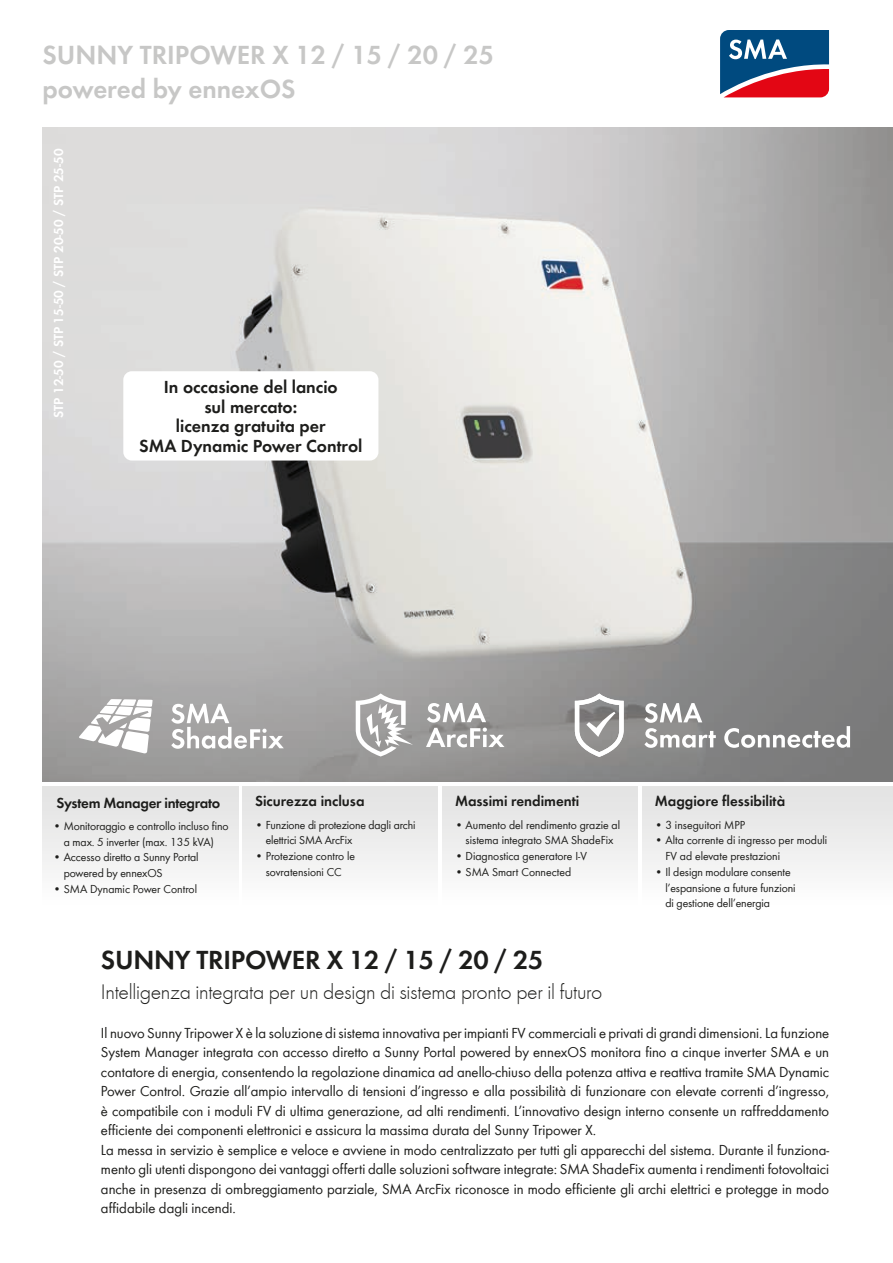
<style>
.page{position:relative;width:893px;height:1263px;background:#fff}
.page>*{position:absolute;margin:0;border:0;box-sizing:border-box;transform-origin:0 0}
.t1{font:600 27px/34.5px "SMA Futura Global";color:#c7c7c6}
.t2{font:600 27px "SMA Futura Global";letter-spacing:-.01em;color:#1d1d1b}
.t3{font:300 21.75px "SMA Futura Global";letter-spacing:-.015em;color:#1d1d1b}
.t4{font:600 18px/19.5px "SMA Futura Global";color:#1d1d1b;text-align:center}
.t5{font:15px/19.5px "SMA Futura Global";color:#1d1d1b}
.t6{font:600 15px "SMA Futura Global";color:#1d1d1b}
.t7{font:600 15px "SMA Futura Global";letter-spacing:-.02em;color:#1d1d1b}
.t8{font:600 13.5px "SMA Futura Global";color:#fff}
.t9{font:12px/15.8px "SMA Futura Global";letter-spacing:-.005em;color:#1d1d1b}
</style>
<div class="page">
<img style="left:43px;top:128px;width:850px;height:653px">
<svg style="left:720px;top:30px;width:110px;height:68px;background:#655476"></svg>
<div style="left:43px;top:787px;width:195px;height:119px;background:linear-gradient(to bottom,#e1e1e1,#fdfdfd)"></div>
<div style="left:242px;top:787px;width:196px;height:119px;background:linear-gradient(to bottom,#e1e1e1,#fdfdfd)"></div>
<div style="left:442px;top:787px;width:196px;height:119px;background:linear-gradient(to bottom,#e1e1e1,#fdfdfd)"></div>
<div style="left:642px;top:787px;width:251px;height:119px;background:linear-gradient(to bottom,#e1e1e1,#fdfdfd)"></div>
<svg style="left:79px;top:699px;width:74px;height:55px"></svg>
<svg style="left:171px;top:704px;width:113px;height:45px"></svg>
<svg style="left:575px;top:693px;width:49px;height:64px"></svg>
<svg style="left:644px;top:703px;width:72px;height:45px"></svg>
<svg style="left:724px;top:726px;width:126px;height:22px"></svg>
<svg style="left:426px;top:703px;width:78px;height:44px"></svg>
<svg style="left:356px;top:693px;width:57px;height:63px"></svg>
<div style="left:123px;top:371px;width:255px;height:89px;background:#fff;border-radius:9px"></div>
<h1 class="t1" style="left:43px;top:37px;width:453px">SUNNY TRIPOWER X 12 / 15 / 20 / 25 powered by ennexOS</h1>
<p class="t8" style="left:51px;top:418px;width:271px;rotate:-90deg">STP 12-50 / STP 15-50 / STP 20-50 / STP 25-50</p>
<p class="t4" style="left:139px;top:377px;width:225px">In occasione del lancio<br>sul mercato:<br>licenza gratuita per<br>SMA Dynamic Power Control</p>
<p class="t7" style="left:56px;top:794px;width:166px">System Manager integrato</p>
<p class="t9" style="left:53px;top:818px;width:177px;text-align:center">• Monitoraggio e controllo incluso fino a max. 5 inverter (max. 135 kVA)</p>
<p class="t9" style="left:64px;top:849px;width:136px;text-indent:-11px">• Accesso diretto a Sunny Portal powered by ennexOS</p>
<p class="t9" style="left:53px;top:881px;width:145px">• SMA Dynamic Power Control</p>
<p class="t6" style="left:255px;top:792px;width:111px">Sicurezza inclusa</p>
<p class="t9" style="left:266px;top:816px;width:151px;text-indent:-11px">• Funzione di protezione dagli archi elettrici SMA ArcFix</p>
<p class="t9" style="left:255px;top:848px;width:101px;text-align:center">• Protezione contro le sovratensioni CC</p>
<p class="t6" style="left:455px;top:792px;width:126px">Massimi rendimenti</p>
<p class="t9" style="left:455px;top:816px;width:167px;text-align:center">• Aumento del rendimento grazie al sistema integrato SMA ShadeFix</p>
<p class="t9" style="left:455px;top:848px;width:133px">• Diagnostica generatore I-V</p>
<p class="t9" style="left:455px;top:864px;width:118px">• SMA Smart Connected</p>
<p class="t6" style="left:655px;top:792px;width:132px">Maggiore flessibilità</p>
<p class="t9" style="left:655px;top:816px;width:92px">• 3 inseguitori MPP</p>
<p class="t9" style="left:665px;top:832px;width:163px;text-indent:-11px">• Alta corrente di ingresso per moduli<br>FV ad elevate prestazioni</p>
<p class="t9" style="left:665px;top:864px;width:132px;text-indent:-11px">• Il design modulare consente l’espansione a future funzioni di gestione dell’energia</p>
<h1 class="t2" style="left:101px;top:943px;width:444px">SUNNY TRIPOWER X 12 / 15 / 20 / 25</h1>
<h2 class="t3" style="left:101px;top:978px;width:503px">Intelligenza integrata per un design di sistema pronto per il futuro</h2>
<p class="t5" style="left:101px;top:1023px;width:730px">Il nuovo Sunny Tripower X è la soluzione di sistema innovativa per impianti FV commerciali e privati di grandi dimensioni. La funzione System Manager integrata con accesso diretto a Sunny Portal powered by ennexOS monitora fino a cinque inverter SMA e un contatore di energia, consentendo la regolazione dinamica ad anello-chiuso della potenza attiva e reattiva tramite SMA Dynamic Power Control. Grazie all’ampio intervallo di tensioni d’ingresso e alla possibilità di funzionare con elevate correnti d’ingresso, è compatibile con i moduli FV di ultima generazione, ad alti rendimenti. L’innovativo design interno consente un raffreddamento efficiente dei componenti elettronici e assicura la massima durata del Sunny Tripower X.<br>La messa in servizio è semplice e veloce e avviene in modo centralizzato per tutti gli apparecchi del sistema. Durante il funziona&shy;mento gli utenti dispongono dei vantaggi offerti dalle soluzioni software integrate: SMA ShadeFix aumenta i rendimenti fotovoltaici anche in presenza di ombreggiamento parziale, SMA ArcFix riconosce in modo efficiente gli archi elettrici e protegge in modo affidabile dagli incendi.</p>
</div>
